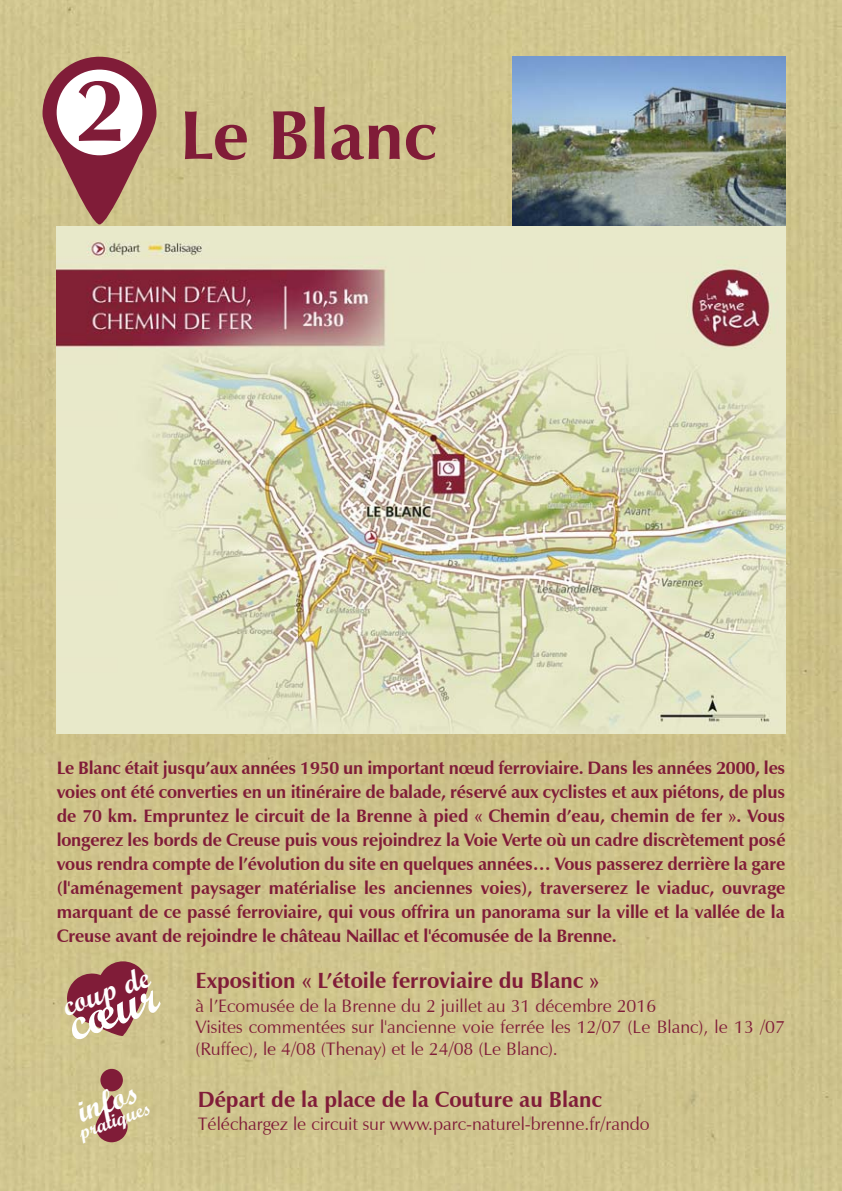
<style>
.page{position:relative;width:842px;height:1191px;background:#cfc38c}
.page>*{position:absolute;margin:0;border:0;box-sizing:border-box;transform-origin:0 0}
.t1{font:700 90px "Zapf Humanist 601 BT";color:#801c38}
.t2{font:700 70px "Zapf Humanist 601 BT";color:#801c38}
.t3{font:50px "Script MT Bold";color:#fff}
.t4{font:32px "Script MT Bold";color:#fff}
.t5{font:30px "Script MT Bold";color:#fff}
.t6{font:700 22px "Zapf Humanist 601 BT";color:#801c38}
.t7{font:20px "Script MT Bold";color:#fff}
.t8{font:700 18px/24px "Zapf Humanist 601 BT";letter-spacing:-.01em;color:#801c38;text-align:justify}
.t9{font:18px/21.6px "Zapf Humanist 601 BT";color:#801c38}
</style>
<div class="page">
<img style="left:512px;top:57px;width:273px;height:170px">
<img style="left:57px;top:227px;width:728px;height:507px">
<svg style="left:67px;top:961px;width:81px;height:77px;background:#9b5554"></svg>
<svg style="left:96px;top:1095px;width:32px;height:47px;background:#9c5856"></svg>
<div style="left:100px;top:1068px;width:23px;height:23px;background:#801c38;border-radius:50%"></div>
<svg style="left:43px;top:57px;width:113px;height:167px;background:#a77063"></svg>
<div style="left:57px;top:70px;width:85px;height:85px;background:#fff;border-radius:50%"></div>
<h1 class="t1" style="left:75px;top:54px;width:51px">2</h1>
<h2 class="t2" style="left:180px;top:92px;width:259px">Le Blanc</h2>
<p class="t8" style="left:57px;top:756px;width:730px">Le Blanc était jusqu’aux années 1950 un important nœud ferroviaire. Dans les années 2000, les voies ont été converties en un itinéraire de balade, réservé aux cyclistes et aux piétons, de plus de 70 km. Empruntez le circuit de la Brenne à pied « Chemin d’eau, chemin de fer ». Vous longerez les bords de Creuse puis vous rejoindrez la Voie Verte où un cadre discrètement posé vous rendra compte de l’évolution du site en quelques années… Vous passerez derrière la gare (l'aménagement paysager matérialise les anciennes voies), traverserez le viaduc, ouvrage marquant de ce passé ferroviaire, qui vous offrira un panorama sur la ville et la vallée de la Creuse avant de rejoindre le château Naillac et l'écomusée de la Brenne.</p>
<p class="t6" style="left:196px;top:967px;width:405px">Exposition « L’étoile ferroviaire du Blanc »</p>
<p class="t9" style="left:196px;top:994px;width:591px">à l’Ecomusée de la Brenne du 2 juillet au 31 décembre 2016<br>Visites commentées sur l'ancienne voie ferrée les 12/07 (Le Blanc), le 13 /07 (Ruffec), le 4/08 (Thenay) et le 24/08 (Le Blanc).</p>
<p class="t6" style="left:198px;top:1085px;width:406px">Départ de la place de la Couture au Blanc</p>
<p class="t9" style="left:198px;top:1113px;width:453px">Téléchargez le circuit sur www.parc-naturel-brenne.fr/rando</p>
<h3 class="t5" style="left:57px;top:989px;width:92px;rotate:-20deg">coup de</h3>
<h3 class="t3" style="left:58px;top:996px;width:94px;rotate:-20deg">cœur</h3>
<h3 class="t4" style="left:72px;top:1093px;width:64px;rotate:-20deg">infos</h3>
<p class="t7" style="left:75px;top:1121px;width:77px;rotate:-20deg">pratiques</p>
</div>
